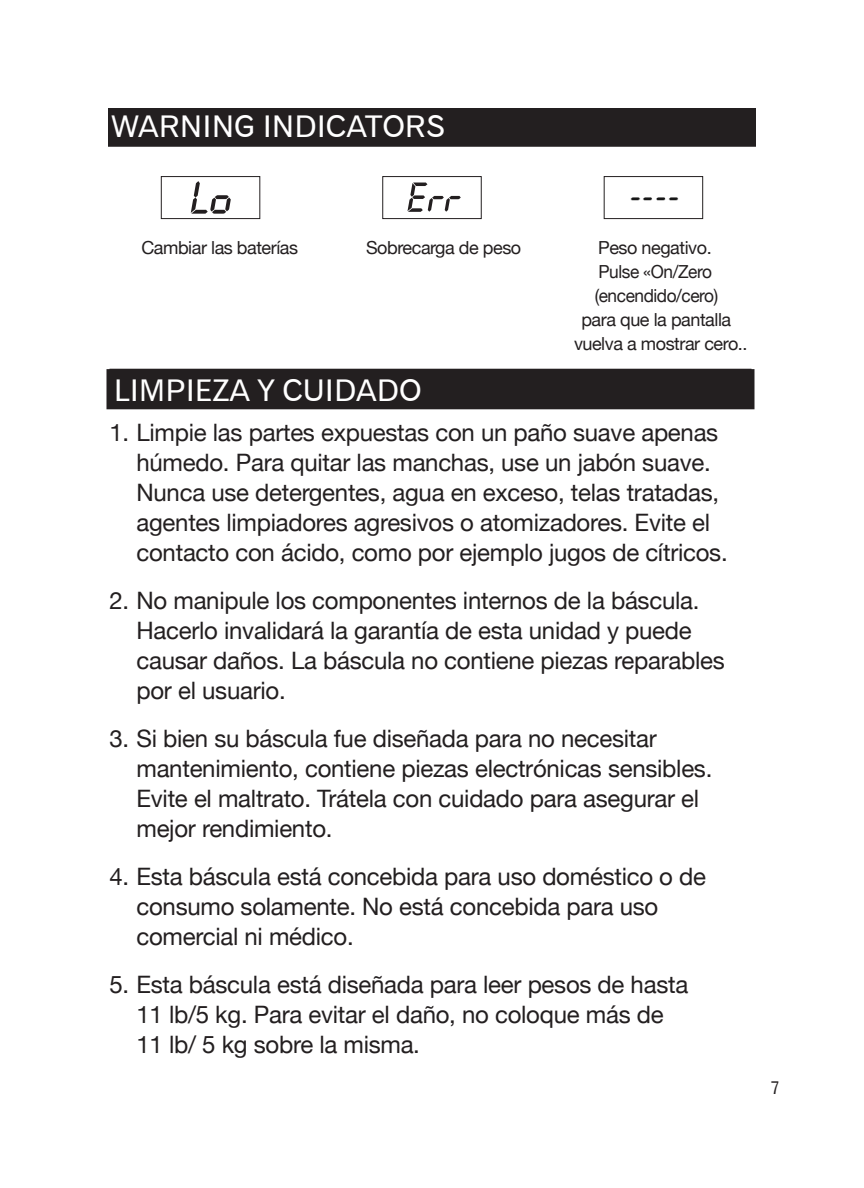
<style>
.page{position:relative;width:864px;height:1188px;background:#fff}
.page>*{position:absolute;margin:0;border:0;box-sizing:border-box;transform-origin:0 0}
._01_WOB_Header{font:30px "Gothic 720 BT Roman B";color:#fff}
.Paragraph_Style_-_BO{font:24px/30px "Helvetica Neue";letter-spacing:-.01em;color:#231f20}
._02_Body_Copy{font:18px/24px "Helvetica Neue";letter-spacing:-.025em;color:#231f20;text-align:center}
._02_Body_Copy-2{font:18px/24px "Helvetica Neue";letter-spacing:-.025em;color:#231f20;scale:.96 1}
.t1{font:18px "Gothic 720 BT Roman B";color:#231f20}
</style>
<div class="page">
<div style="left:110px;top:110px;width:644px;height:35px;background:#231f20"></div>
<div style="left:108px;top:108px;width:648px;height:39px;border:3px solid #231f20"></div>
<svg style="left:191px;top:181px;width:40px;height:33px"></svg>
<div style="left:161px;top:176px;width:99px;height:43px;border:1px solid #231f20"></div>
<svg style="left:407px;top:183px;width:54px;height:29px"></svg>
<div style="left:382px;top:176px;width:100px;height:43px;border:1px solid #231f20"></div>
<img style="left:630px;top:197px;width:49px;height:4px">
<div style="left:604px;top:176px;width:99px;height:43px;border:1px solid #231f20"></div>
<div style="left:108px;top:371px;width:645px;height:37px;background:#231f20"></div>
<div style="left:106px;top:369px;width:648px;height:40px;border:3px solid #231f20"></div>
<p class="_01_WOB_Header" style="left:111px;top:108px;width:336px">WARNING INDICATORS</p>
<p class="_02_Body_Copy" style="left:141px;top:235px;width:158px">Cambiar las baterías</p>
<p class="_02_Body_Copy" style="left:366px;top:235px;width:157px">Sobrecarga de peso</p>
<p class="_02_Body_Copy" style="left:598px;top:235px;width:115px">Peso negativo.</p>
<p class="_02_Body_Copy-2" style="left:595px;top:259px;width:130px">Pulse «On/Zero (encendido/cero)</p>
<p class="_02_Body_Copy" style="left:574px;top:307px;width:175px">para que la pantalla vuelva a mostrar cero..</p>
<p class="_01_WOB_Header" style="left:114px;top:372px;width:310px">LIMPIEZA Y CUIDADO</p>
<p class="Paragraph_Style_-_BO" style="left:136px;top:417px;width:593px;text-indent:-27px">1. Limpie las partes expuestas con un paño suave apenas húmedo. Para quitar las manchas, use un jabón suave.<br>Nunca use detergentes, agua en exceso, telas tratadas, agentes limpiadores agresivos o atomizadores. Evite el contacto con ácido, como por ejemplo jugos de cítricos.</p>
<p class="Paragraph_Style_-_BO" style="left:136px;top:585px;width:590px;text-indent:-27px">2. No manipule los componentes internos de la báscula.<br>Hacerlo invalidará la garantía de esta unidad y puede causar daños. La báscula no contiene piezas reparables por el usuario.</p>
<p class="Paragraph_Style_-_BO" style="left:136px;top:723px;width:577px;text-indent:-27px">3. Si bien su báscula fue diseñada para no necesitar mantenimiento, contiene piezas electrónicas sensibles.<br>Evite el maltrato. Trátela con cuidado para asegurar el mejor rendimiento.</p>
<p class="Paragraph_Style_-_BO" style="left:136px;top:861px;width:571px;text-indent:-27px">4. Esta báscula está concebida para uso doméstico o de consumo solamente. No está concebida para uso comercial ni médico.</p>
<p class="Paragraph_Style_-_BO" style="left:136px;top:969px;width:553px;text-indent:-27px">5. Esta báscula está diseñada para leer pesos de hasta<br>11 lb/5 kg. Para evitar el daño, no coloque más de<br>11 lb/ 5 kg sobre la misma.</p>
<p class="t1" style="left:771px;top:1076px;width:11px">7</p>
</div>
